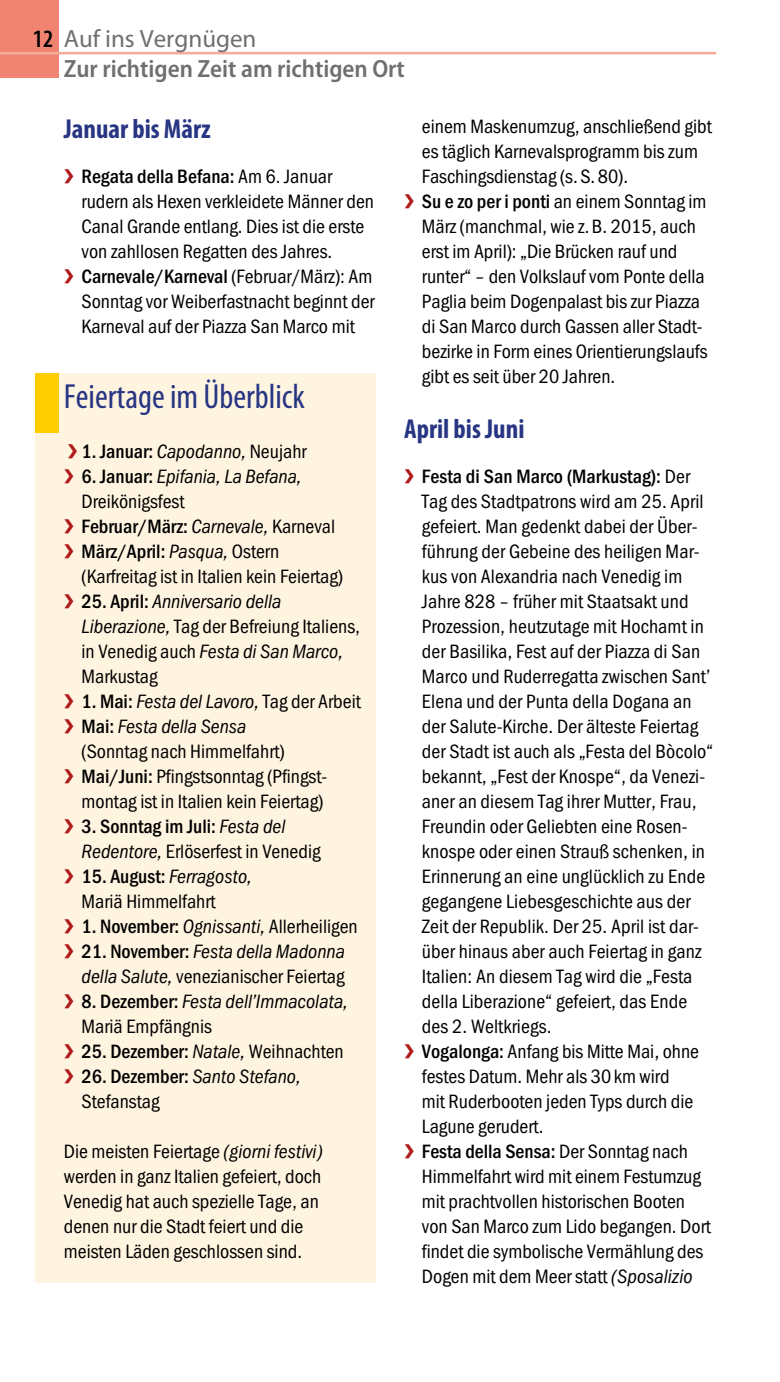
<style>
.page{position:relative;width:780px;height:1382px;background:#fff}
.page>*{position:absolute;margin:0;border:0;box-sizing:border-box;transform-origin:0 0}
.t1{font:condensed 35px "Myriad Pro";color:#273583}
.t2{font:700 condensed 27.5px "Myriad Pro";color:#273583}
.t3{font:600 semi-condensed 25px/30px "Myriad Pro";color:#6f6f6f}
.t4{font:20px/25px "Franklin Gothic URW Con Boo";color:#000}
.t5{font:20px/25px "Franklin Got URWTOT Boo Con Ita";color:#000}
.t6{font:500 20px/25px "Franklin Gothic URW Con";color:#000}
.s1{font-stretch:condensed;color:#000}
.s2{font-weight:400;font-stretch:normal}
.s3{font-family:"Franklin Gothic URW Con Boo";font-weight:400}
.s4{font-family:"Franklin Gothic URW Con";font-weight:500}
.s5{font-family:"Franklin Gothic URW Con Boo"}
.s6{font-family:"Franklin Got URWTOT Boo Con Ita";font-weight:400}
.s7{font-family:"Franklin Got URWTOT Boo Con Ita"}
</style>
<div class="page">
<div style="left:0;top:0;width:59px;height:78px;background:#f08372"></div>
<hr style="left:0;top:52px;width:716px;height:2px;background:#f5ac9b">
<div style="left:35px;top:373px;width:341px;height:910px;background:#fff4e0"></div>
<div style="left:35px;top:373px;width:24px;height:60px;background:#ffce00"></div>
<p class="t3" style="left:64px;top:24px;width:342px;text-indent:-31px"><span class="s1">12</span> <span class="s2">Auf ins Vergnügen<br></span>Zur richtigen Zeit am richtigen Ort</p>
<h2 class="t2" style="left:64px;top:112px;width:148px">Januar bis März</h2>
<p class="t6" style="left:81px;top:164px;width:252px">Regata della Befana: <span class="s3">Am 6. Januar</span></p>
<p class="t4" style="left:81px;top:189px;width:294px">rudern als Hexen verkleidete Männer den<br>Canal Grande entlang. Dies ist die erste von zahllosen Regatten des Jahres.</p>
<p class="t6" style="left:81px;top:264px;width:292px">Carnevale/Karneval <span class="s3">(Februar/März): Am</span></p>
<p class="t4" style="left:81px;top:289px;width:294px">Sonntag vor Weiberfastnacht beginnt der<br>Karneval auf der Piazza San Marco mit</p>
<h1 class="t1" style="left:64px;top:376px;width:242px">Feiertage im Überblick</h1>
<p class="t5" style="left:81px;top:439px;width:227px"><span class="s4">1. Januar:</span> Capodanno, <span class="s5">Neujahr</span></p>
<p class="t5" style="left:81px;top:464px;width:222px"><span class="s4">6. Januar:</span> Epifania, La Befana,</p>
<p class="t4" style="left:81px;top:489px;width:104px">Dreikönigsfest</p>
<p class="t6" style="left:81px;top:514px;width:255px">Februar/März: <span class="s6">Carnevale,</span> <span class="s3">Karneval<br></span>März/April: <span class="s6">Pasqua,</span> <span class="s3">Ostern</span></p>
<p class="t4" style="left:82px;top:564px;width:263px">(Karfreitag ist in Italien kein Feiertag)</p>
<p class="t5" style="left:82px;top:589px;width:201px"><span class="s4">25. April:</span> Anniversario della</p>
<p class="t4" style="left:82px;top:614px;width:280px"><span class="s7">Liberazione,</span> Tag der Befreiung Italiens,</p>
<p class="t5" style="left:82px;top:639px;width:263px"><span class="s5">in Venedig auch</span> Festa di San Marco,</p>
<p class="t4" style="left:82px;top:664px;width:78px">Markustag</p>
<p class="t5" style="left:82px;top:689px;width:281px"><span class="s4">1. Mai:</span> Festa del Lavoro, <span class="s5">Tag der Arbeit<br></span><span class="s4">Mai:</span> Festa della Sensa</p>
<p class="t4" style="left:82px;top:739px;width:246px">(Sonntag nach Himmelfahrt)<br><span class="s4">Mai/Juni:</span> Pfingstsonntag (Pfingst&shy;montag ist in Italien kein Feiertag)</p>
<p class="t6" style="left:82px;top:814px;width:205px">3. Sonntag im Juli: <span class="s6">Festa del</span></p>
<p class="t4" style="left:82px;top:839px;width:240px"><span class="s7">Redentore,</span> Erlöserfest in Venedig</p>
<p class="t5" style="left:82px;top:864px;width:172px"><span class="s4">15. August:</span> Ferragosto,</p>
<p class="t4" style="left:82px;top:889px;width:136px">Mariä Himmelfahrt</p>
<p class="t4" style="left:82px;top:914px;width:278px"><span class="s4">1. November:</span> <span class="s7">Ognissanti,</span> Allerheiligen</p>
<p class="t5" style="left:82px;top:939px;width:265px"><span class="s4">21. November:</span> Festa della Madonna</p>
<p class="t4" style="left:82px;top:964px;width:264px"><span class="s7">della Salute,</span> venezianischer Feiertag</p>
<p class="t5" style="left:82px;top:989px;width:268px"><span class="s4">8. Dezember:</span> Festa dell’Immacolata,</p>
<p class="t4" style="left:82px;top:1014px;width:132px">Mariä Empfängnis</p>
<p class="t6" style="left:82px;top:1039px;width:264px">25. Dezember: <span class="s6">Natale,</span> <span class="s3">Weihnachten</span></p>
<p class="t5" style="left:82px;top:1064px;width:221px"><span class="s4">26. Dezember:</span> Santo Stefano,</p>
<p class="t4" style="left:82px;top:1089px;width:79px">Stefanstag</p>
<p class="t4" style="left:64px;top:1139px;width:260px">Die meisten Feiertage <span class="s7">(giorni festivi) </span>werden in ganz Italien gefeiert, doch Venedig hat auch spezielle Tage, an denen nur die Stadt feiert und die meisten Läden geschlossen sind.</p>
<p class="t4" style="left:422px;top:114px;width:291px">einem Maskenumzug, anschließend gibt es täglich Karnevalsprogramm bis zum Faschingsdienstag (s.S.80).<br><span class="s4">Su e zo per i ponti</span> an einem Sonntag im März (manchmal, wie z.B. 2015, auch erst im April): „Die Brücken rauf und runter“ – den Volkslauf vom Ponte della Paglia beim Dogenpalast bis zur Piazza di San Marco durch Gassen aller Stadt&shy;bezirke in Form eines Orientierungslaufs gibt es seit über 20 Jahren.</p>
<h2 class="t2" style="left:404px;top:412px;width:122px">April bis Juni</h2>
<p class="t6" style="left:422px;top:464px;width:270px">Festa di San Marco (Markustag): <span class="s3">Der</span></p>
<p class="t4" style="left:422px;top:489px;width:293px">Tag des Stadtpatrons wird am 25. April gefeiert. Man gedenkt dabei der Über&shy;führung der Gebeine des heiligen Mar&shy;kus von Alexandria nach Venedig im Jahre 828 – früher mit Staatsakt und Prozession, heutzutage mit Hochamt in der Basilika, Fest auf der Piazza di San Marco und Ruderregatta zwischen Sant’ Elena und der Punta della Dogana an der Salute-Kirche. Der älteste Feiertag der Stadt ist auch als „Festa del Bòcolo“ bekannt, „Fest der Knospe“, da Venezi&shy;aner an diesem Tag ihrer Mutter, Frau, Freundin oder Geliebten eine Rosen&shy;knospe oder einen Strauß schenken, in Erinnerung an eine unglücklich zu Ende gegangene Liebesgeschichte aus der Zeit der Republik. Der 25. April ist dar&shy;über hinaus aber auch Feiertag in ganz Italien: An diesem Tag wird die „Festa della Liberazione“ gefeiert, das Ende des 2. Weltkriegs.<br><span class="s4">Vogalonga:</span> Anfang bis Mitte Mai, ohne festes Datum. Mehr als 30km wird<br>mit Ruderbooten jeden Typs durch die Lagune gerudert.</p>
<p class="t6" style="left:422px;top:1139px;width:267px">Festa della Sensa: <span class="s3">Der Sonntag nach</span></p>
<p class="t4" style="left:422px;top:1164px;width:290px">Himmelfahrt wird mit einem Festumzug mit prachtvollen historischen Booten von San Marco zum Lido begangen. Dort findet die symbolische Vermählung des Dogen mit dem Meer statt <span class="s7">(Sposalizio</span></p>
</div>
